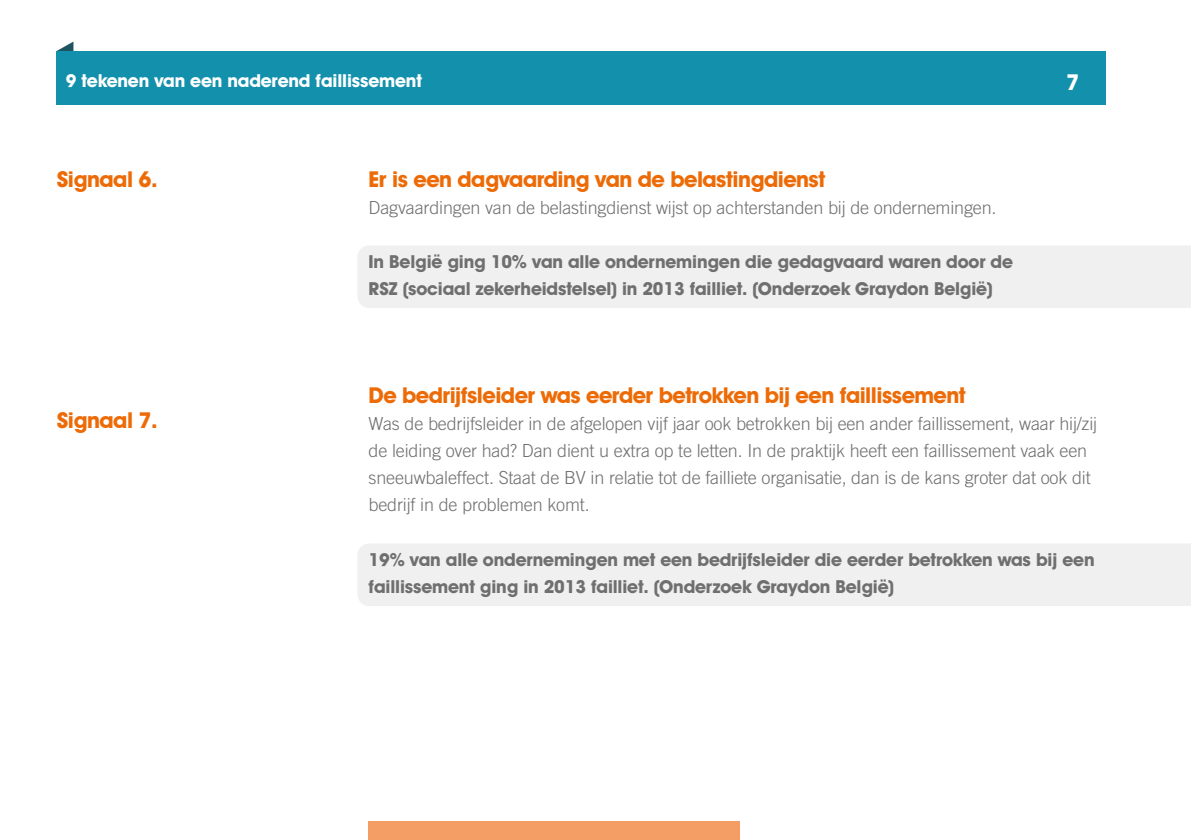
<style>
.page{position:relative;width:1191px;height:840px;background:#fff}
.page>*{position:absolute;margin:0;border:0;box-sizing:border-box;transform-origin:0 0}
.t1{font:700 22px "Avant Garde IT Cby BT";letter-spacing:-.025em;color:#ed6b06}
.t2{font:700 22px "Avant Garde IT Cby BT";color:#fff}
.t3{font:300 18px/27px "Trade Gothic";letter-spacing:-.01em;color:#706f6f}
.t4{font:700 18px/27px "Avant Garde IT Cby BT";letter-spacing:-.01em;color:#706f6f}
.t5{font:700 18px "Avant Garde IT Cby BT";letter-spacing:-.01em;color:#fff}
</style>
<div class="page">
<div style="left:369px;top:821px;width:371px;height:18px;background:#f49d65"></div>
<svg style="left:57px;top:42px;width:16px;height:9px"></svg>
<div style="left:57px;top:51px;width:1049px;height:53px;background:#1290ac"></div>
<div style="left:357px;top:544px;width:834px;height:61px;background:#f0f0f0"></div>
<div style="left:357px;top:246px;width:834px;height:62px;background:#f0f0f0"></div>
<p class="t5" style="left:66px;top:69px;width:358px">9 tekenen van een naderend faillissement</p>
<p class="t2" style="left:1066px;top:68px;width:15px">7</p>
<p class="t1" style="left:57px;top:166px;width:102px">Signaal 6.</p>
<p class="t1" style="left:57px;top:406px;width:102px">Signaal 7.</p>
<p class="t1" style="left:369px;top:166px;width:458px">Er is een dagvaarding van de belastingdienst</p>
<p class="t3" style="left:369px;top:194px;width:629px">Dagvaardingen van de belastingdienst wijst op achterstanden bij de ondernemingen.</p>
<p class="t4" style="left:369px;top:248px;width:646px">In België ging 10% van alle ondernemingen die gedagvaard waren door de<br>RSZ (sociaal zekerheidstelsel) in 2013 failliet. (Onderzoek Graydon België)</p>
<p class="t1" style="left:369px;top:382px;width:598px">De bedrijfsleider was eerder betrokken bij een faillissement</p>
<p class="t3" style="left:369px;top:410px;width:730px">Was de bedrijfsleider in de afgelopen vijf jaar ook betrokken bij een ander faillissement, waar hij/zij de leiding over had? Dan dient u extra op te letten. In de praktijk heeft een faillissement vaak een sneeuwbaleffect. Staat de BV in relatie tot de failliete organisatie, dan is de kans groter dat ook dit bedrijf in de problemen komt.</p>
<p class="t4" style="left:369px;top:545px;width:727px">19% van alle ondernemingen met een bedrijfsleider die eerder betrokken was bij een faillissement ging in 2013 failliet. (Onderzoek Graydon België)</p>
</div>
